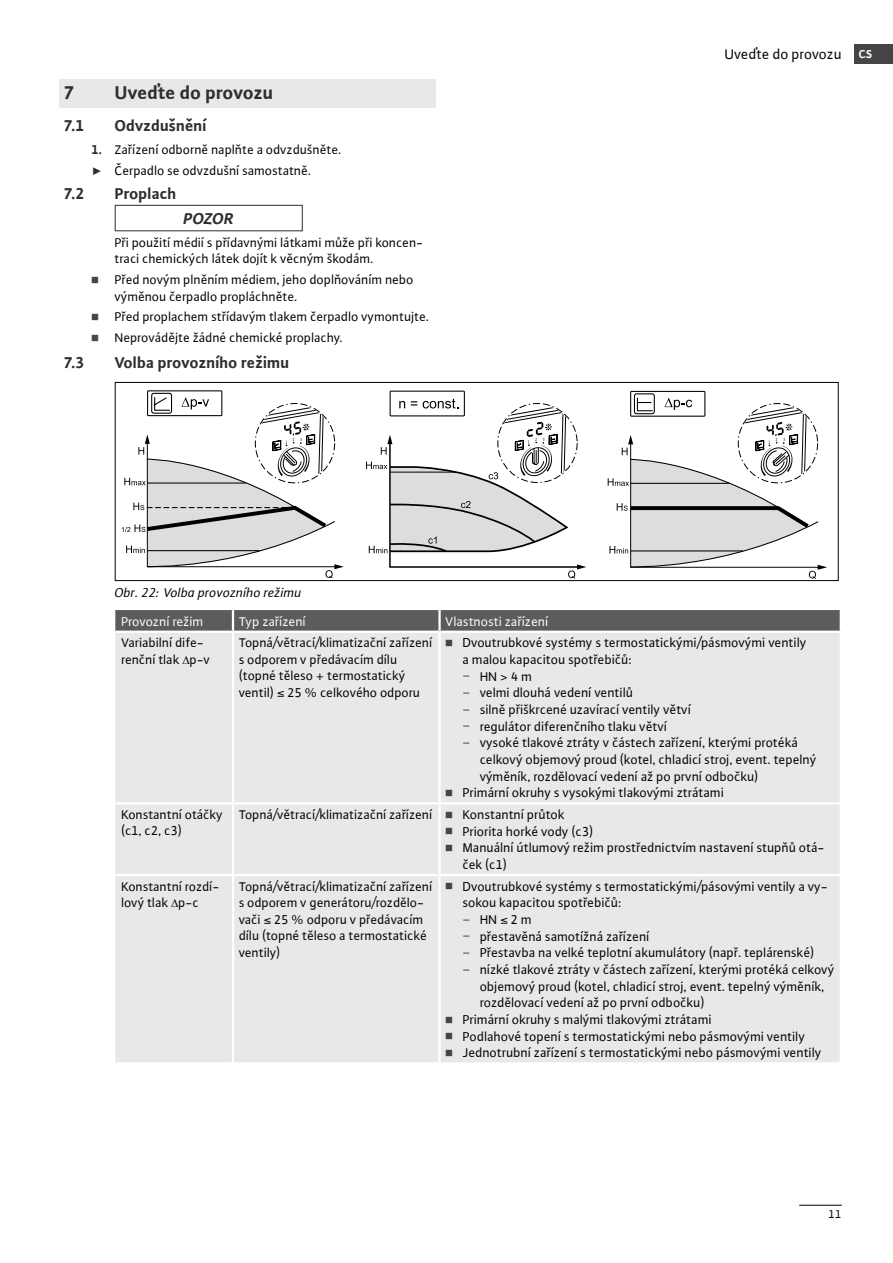
<style>
.page{position:relative;width:893px;height:1263px;background:#fff}
.page>*{position:absolute;margin:0;border:0;box-sizing:border-box;transform-origin:0 0}
.t1{font:700 19.5px "WILO Plus Global";color:#2e2e2e}
.t2{font:700 16.5px "WILO Plus Global";color:#2e2e2e}
.t3{font:italic 700 16.5px "WILO Plus Global";letter-spacing:-.01em;color:#2e2e2e}
.t4{font:15px "WILO Plus Global";color:#000}
.t5{font:13.65px/16.6px "WILO Plus Global";color:#000}
.t6{font:13.65px "WILO Plus Global";color:#fff}
.t7{font:13.5px/16.5px "WILO Plus Global";color:#000}
.t8{font:italic 13.5px "WILO Plus Global";color:#000}
.t9{font:12px "WILO Plus Global";color:#000}
.s1{font-weight:700;color:#2e2e2e}
.s2{color:#2e2e2e}
.s3{font-size:12px;color:#454545}
.s4{font-weight:700;font-size:12px;color:#fff}
.s5{font-size:13.65px}
</style>
<div class="page">
<div style="left:855px;top:45px;width:38px;height:19px;background:#454545"></div>
<hr style="left:799px;top:1205px;width:43px;height:1px;background:#000">
<div style="left:60px;top:79px;width:376px;height:28px;background:#e8e8e8"></div>
<div style="left:115px;top:205px;width:188px;height:26px;border:1px solid #2e2e2e"></div>
<svg style="left:122px;top:390px;width:705px;height:189px"></svg>
<div style="left:115px;top:382px;width:724px;height:199px;border:1px solid #000"></div>
<svg style="left:115px;top:610px;width:725px;height:21px;background:#5f5f5f"></svg>
<div style="left:115px;top:633px;width:725px;height:429px;background:#e8e8e8"></div>
<hr style="left:232px;top:610px;width:2px;height:21px;background:#fff">
<hr style="left:438px;top:610px;width:3px;height:21px;background:#fff">
<hr style="left:232px;top:876px;width:2px;height:186px;background:#fff">
<hr style="left:438px;top:876px;width:3px;height:186px;background:#fff">
<hr style="left:232px;top:804px;width:2px;height:70px;background:#fff">
<hr style="left:115px;top:874px;width:118px;height:2px;background:#fff">
<hr style="left:438px;top:804px;width:3px;height:70px;background:#fff">
<hr style="left:233px;top:874px;width:207px;height:2px;background:#fff">
<hr style="left:440px;top:874px;width:402px;height:2px;background:#fff">
<hr style="left:232px;top:633px;width:2px;height:169px;background:#fff">
<hr style="left:438px;top:633px;width:3px;height:169px;background:#fff">
<hr style="left:115px;top:802px;width:118px;height:2px;background:#fff">
<hr style="left:233px;top:802px;width:207px;height:2px;background:#fff">
<hr style="left:440px;top:802px;width:402px;height:2px;background:#fff">
<svg style="left:183px;top:655px;width:7px;height:9px"></svg>
<svg style="left:171px;top:899px;width:7px;height:8px"></svg>
<h1 class="t1" style="left:64px;top:81px;width:12px">7</h1>
<h1 class="t1" style="left:115px;top:81px;width:160px">Uveďte do provozu</h1>
<p class="t2" style="left:64px;top:116px;width:22px">7.1</p>
<p class="t2" style="left:115px;top:116px;width:93px">Odvzdušnění</p>
<p class="t7" style="left:91px;top:139px;width:252px;line-height:20.7px"><span class="s1">1.</span> Zařízení odborně naplňte a odvzdušněte. <span class="s2">▶</span> Čerpadlo se odvzdušní samostatně.</p>
<p class="t2" style="left:64px;top:184px;width:22px">7.2</p>
<p class="t2" style="left:115px;top:184px;width:63px">Proplach</p>
<p class="t3" style="left:184px;top:209px;width:52px">POZOR</p>
<p class="t7" style="left:115px;top:234px;width:310px">Při použití médií s přídavnými látkami může při koncen&shy;traci chemických látek dojít k věcným škodám.</p>
<p class="t7" style="left:115px;top:271px;width:300px;text-indent:-23px"><span class="s3">◾</span> Před novým plněním médiem, jeho doplňováním nebo výměnou čerpadlo propláchněte.</p>
<p class="t7" style="left:91px;top:306px;width:339px;line-height:20.7px"><span class="s3">◾</span> Před proplachem střídavým tlakem čerpadlo vymontujte. <span class="s3">◾</span> Neprovádějte žádné chemické proplachy.</p>
<p class="t2" style="left:64px;top:353px;width:22px">7.3</p>
<p class="t2" style="left:115px;top:353px;width:176px">Volba provozního režimu</p>
<p class="t4" style="left:725px;top:45px;width:149px">Uveďte do provozu <span class="s4">CS</span></p>
<p class="t8" style="left:115px;top:585px;width:188px">Obr. 22: Volba provozního režimu</p>
<p class="t6" style="left:121px;top:613px;width:84px">Provozní režim</p>
<p class="t6" style="left:239px;top:613px;width:68px">Typ zařízení</p>
<p class="t6" style="left:446px;top:613px;width:104px">Vlastnosti zařízení</p>
<p class="t7" style="left:121px;top:634px;width:90px">Variabilní dife&shy;renční tlak p-v</p>
<p class="t7" style="left:239px;top:634px;width:195px">Topná/větrací/klimatizační zařízení s odporem v předávacím dílu (topné těleso + termostatický ventil) ≤ 25 % celkového odporu</p>
<p class="t5" style="left:463px;top:634px;width:345px;text-indent:-17px"><span class="s3">◾</span> Dvoutrubkové systémy s termostatickými/pásmovými ventily a malou kapacitou spotřebičů:</p>
<p class="t5" style="left:463px;top:668px;width:71px"><span class="s3">–</span> HN&gt; 4 m</p>
<p class="t5" style="left:463px;top:684px;width:172px"><span class="s3">–</span> velmi dlouhá vedení ventilů</p>
<p class="t5" style="left:463px;top:701px;width:230px"><span class="s3">–</span> silně přiškrcené uzavírací ventily větví</p>
<p class="t5" style="left:463px;top:718px;width:206px"><span class="s3">–</span> regulátor diferenčního tlaku větví</p>
<p class="t5" style="left:463px;top:734px;width:337px"><span class="s3">–</span> vysoké tlakové ztráty v částech zařízení, kterými protéká</p>
<p class="t5" style="left:480px;top:751px;width:338px">celkový objemový proud (kotel, chladicí stroj, event. tepelný</p>
<p class="t5" style="left:480px;top:768px;width:280px">výměník, rozdělovací vedení až po první odbočku)</p>
<p class="t5" style="left:446px;top:784px;width:280px"><span class="s3">◾</span> Primární okruhy s vysokými tlakovými ztrátami</p>
<p class="t7" style="left:121px;top:806px;width:103px">Konstantní otáčky (c1, c2, c3)</p>
<p class="t7" style="left:239px;top:806px;width:327px">Topná/větrací/klimatizační zařízení <span class="s3">◾</span> <span class="s5">Konstantní průtok</span></p>
<p class="t5" style="left:446px;top:823px;width:149px"><span class="s3">◾</span> Priorita horké vody (c3)</p>
<p class="t5" style="left:446px;top:839px;width:381px"><span class="s3">◾</span> Manuální útlumový režim prostřednictvím nastavení stupňů otá-</p>
<p class="t5" style="left:463px;top:856px;width:46px">ček (c1)</p>
<p class="t7" style="left:121px;top:878px;width:100px">Konstantní rozdí&shy;lový tlak p-c</p>
<p class="t7" style="left:239px;top:878px;width:195px">Topná/větrací/klimatizační zařízení s odporem v generátoru/rozdělo&shy;vači ≤ 25 % odporu v předávacím dílu (topné těleso a termostatické ventily)</p>
<p class="t5" style="left:463px;top:878px;width:367px;text-indent:-17px"><span class="s3">◾</span> Dvoutrubkové systémy s termostatickými/pásovými ventily a vy&shy;sokou kapacitou spotřebičů:</p>
<p class="t5" style="left:463px;top:911px;width:71px"><span class="s3">–</span> HN≤ 2 m</p>
<p class="t5" style="left:463px;top:928px;width:188px"><span class="s3">–</span> přestavěná samotížná zařízení</p>
<p class="t5" style="left:463px;top:944px;width:353px"><span class="s3">–</span> Přestavba na velké teplotní akumulátory (např. teplárenské)</p>
<p class="t5" style="left:463px;top:961px;width:373px"><span class="s3">–</span> nízké tlakové ztráty v částech zařízení, kterými protéká celkový</p>
<p class="t5" style="left:480px;top:978px;width:346px">objemový proud (kotel, chladicí stroj, event. tepelný výměník,</p>
<p class="t5" style="left:480px;top:994px;width:226px">rozdělovací vedení až po první odbočku)</p>
<p class="t5" style="left:446px;top:1011px;width:268px"><span class="s3">◾</span> Primární okruhy s malými tlakovými ztrátami</p>
<p class="t5" style="left:446px;top:1028px;width:361px"><span class="s3">◾</span> Podlahové topení s termostatickými nebo pásmovými ventily</p>
<p class="t5" style="left:446px;top:1044px;width:378px"><span class="s3">◾</span> Jednotrubní zařízení s termostatickými nebo pásmovými ventily</p>
<p class="t9" style="left:829px;top:1207px;width:14px">11</p>
</div>
